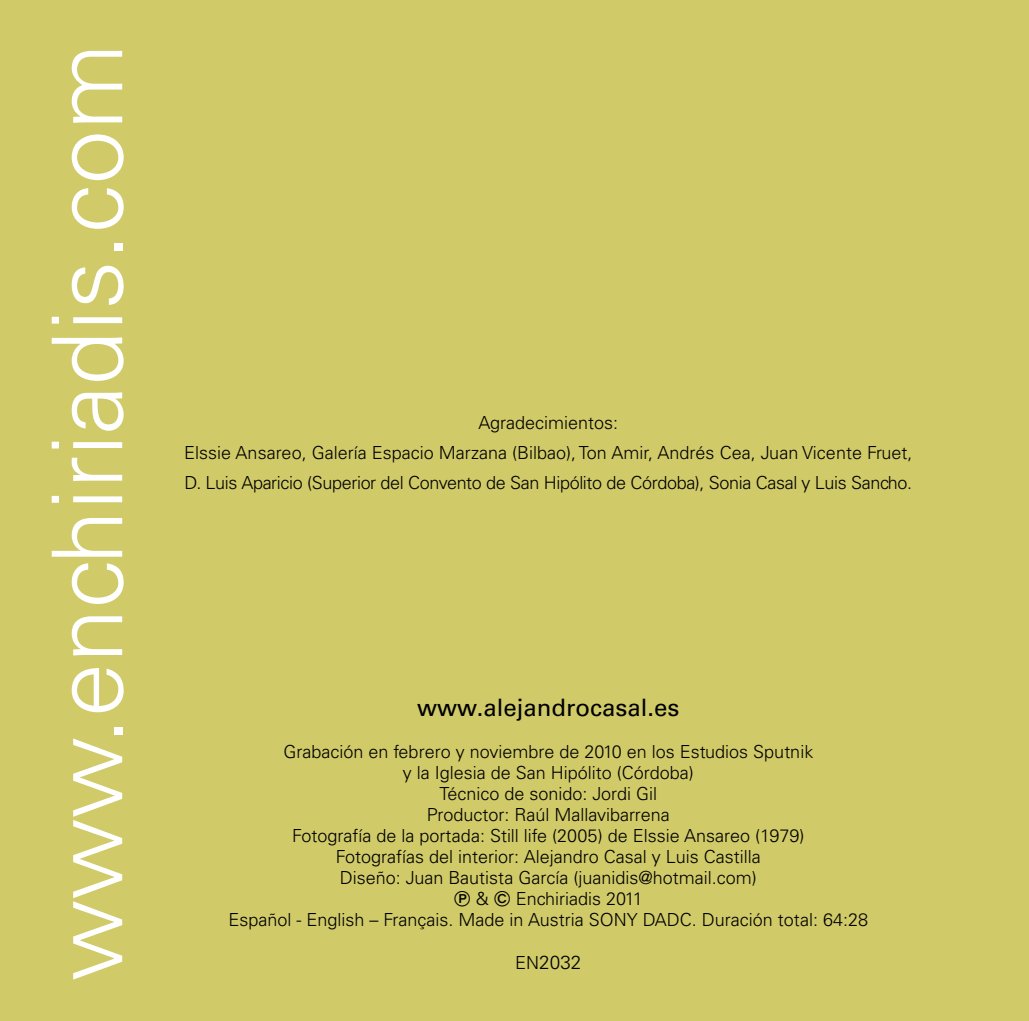
<style>
.page{position:relative;width:1029px;height:1021px;background:#fff}
.page>*{position:absolute;margin:0;border:0;box-sizing:border-box;transform-origin:0 0}
.t1{font:300 97.8px "Univers LT Std";color:#fff}
.t2{font:24px "Univers LT Std";color:#000}
.t3{font:300 18.9px "Univers LT Std";color:#000}
.t4{font:300 18px/21px "Univers LT Std";color:#000;text-align:center}
.s1{font-family:"Bundesbahn Pi Three";font-weight:400}
.s2{font-size:18px}
</style>
<div class="page">
<div style="left:0;top:0;width:1029px;height:1020px;background:#d0ca68"></div>
<h1 class="t1" style="left:29px;top:981px;width:939px;rotate:-90deg">www.enchiriadis.com</h1>
<p class="t4" style="left:184px;top:407px;width:730px;line-height:30px">Agradecimientos:<br>Elssie Ansareo, Galería Espacio Marzana (Bilbao), Ton Amir, Andrés Cea, Juan Vicente Fruet,<br>D. Luis Aparicio (Superior del Convento de San Hipólito de Córdoba), Sonia Casal y Luis Sancho.</p>
<h2 class="t2" style="left:417px;top:693px;width:264px">www.alejandrocasal.es</h2>
<p class="t4" style="left:229px;top:741px;width:641px">Grabación en febrero y noviembre de 2010 en los Estudios Sputnik<br>y la Iglesia de San Hipólito (Córdoba)<br>Técnico de sonido: Jordi Gil<br>Productor: Raúl Mallavibarrena<br>Fotografía de la portada: Still life (2005) de Elssie Ansareo (1979)<br>Fotografías del interior: Alejandro Casal y Luis Castilla<br>Diseño: Juan Bautista García (juanidis@hotmail.com)<br><span class="s1">P</span> &amp; <span class="s1">C</span> Enchiriadis 2011<br>Español - English – Français. Made in Austria SONY DADC. Duración total: 64:28</p>
<p class="t3" style="left:515px;top:951px;width:68px"><span class="s2">EN</span>2032</p>
</div>
